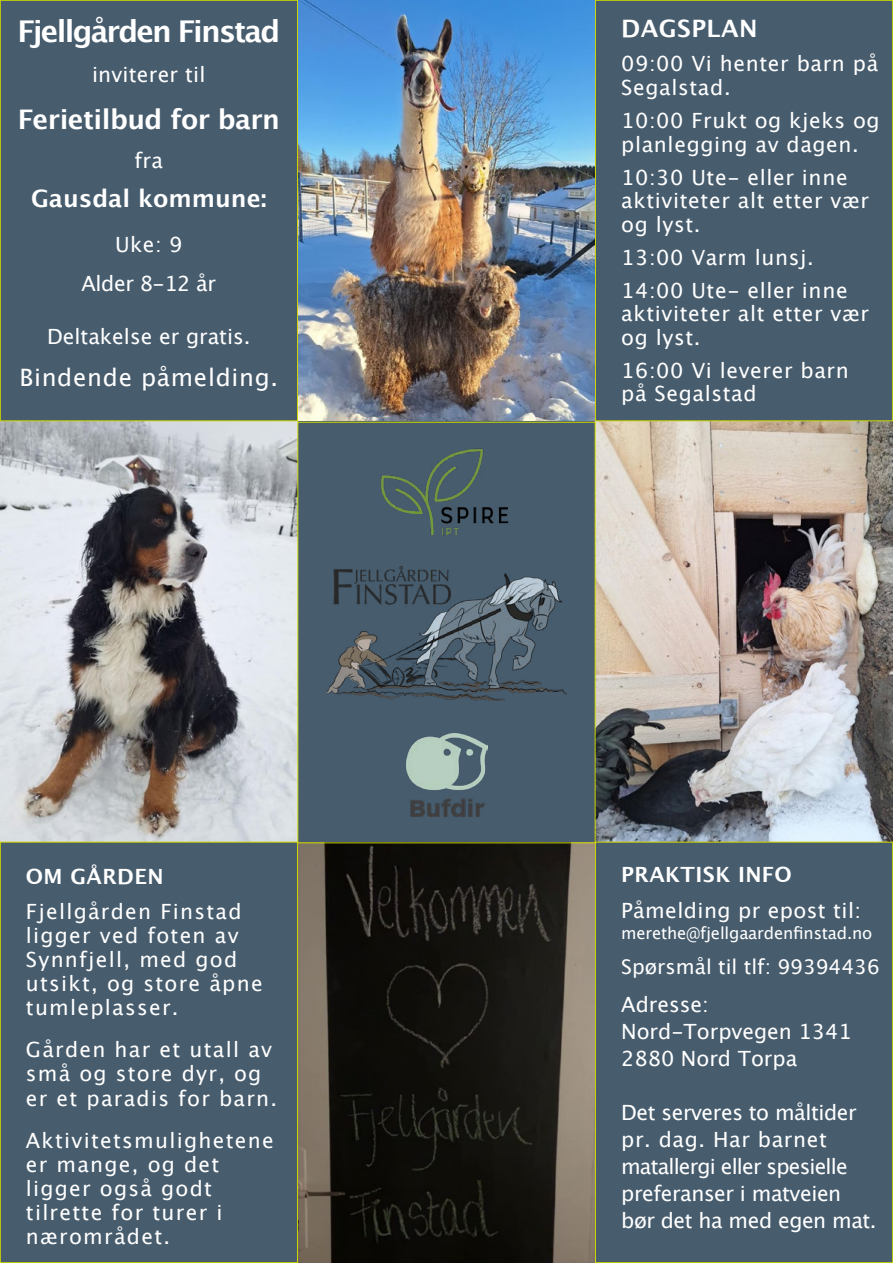
<style>
.page{position:relative;width:893px;height:1263px;background:#475c6d}
.page>*{position:absolute;margin:0;border:0;box-sizing:border-box;transform-origin:0 0}
.t1{font:700 30px "Lucida Grande";letter-spacing:-.06em;color:#fff}
.t2{font:700 27px "Lucida Grande";letter-spacing:-.02em;color:#fff}
.t3{font:24px "Lucida Grande";letter-spacing:.03em;color:#fff}
.t4{font:700 24px "Lucida Grande";color:#fff}
.t5{font:700 24px "Lucida Grande";letter-spacing:.02em;color:#fff}
.t6{font:21px/24px "Lucida Grande";letter-spacing:.03em;color:#fff}
.t7{font:21px/24px "Lucida Grande";letter-spacing:.06em;color:#fff}
.t8{font:21px/27px "Lucida Grande";letter-spacing:-.02em;color:#fff}
.t9{font:21px/27px "Lucida Grande";color:#fff}
.t10{font:700 21px "Lucida Grande";letter-spacing:.02em;color:#fff}
.t11{font:21px "Lucida Grande";letter-spacing:.01em;color:#fff}
.t12{font:20.25px "Lucida Grande";color:#fff}
.t13{font:16.5px "Lucida Grande";letter-spacing:-.01em;color:#fff}
</style>
<div class="page">
<img style="left:406px;top:733px;width:81px;height:83px">
<img style="left:326px;top:566px;width:241px;height:134px">
<img style="left:0;top:421px;width:298px;height:421px">
<img style="left:596px;top:421px;width:297px;height:421px">
<img style="left:298px;top:0;width:297px;height:421px">
<img style="left:298px;top:843px;width:297px;height:420px">
<img style="left:380px;top:448px;width:129px;height:88px">
<div style="left:595px;top:0;width:298px;height:421px;border:1px solid #cdd500"></div>
<div style="left:0;top:842px;width:298px;height:421px;border:1px solid #cdd500"></div>
<div style="left:595px;top:842px;width:298px;height:421px;border:1px solid #cdd500"></div>
<div style="left:0;top:0;width:298px;height:421px;border:1px solid #cdd500"></div>
<h1 class="t1" style="left:17px;top:7px;width:264px">Fjellgården Finstad</h1>
<p class="t11" style="left:92px;top:62px;width:115px">inviterer til</p>
<p class="t2" style="left:18px;top:97px;width:264px">Ferietilbud for barn</p>
<p class="t6" style="left:135px;top:149px;width:30px">fra</p>
<p class="t4" style="left:31px;top:179px;width:237px">Gausdal kommune:</p>
<p class="t8" style="left:82px;top:225px;width:136px;line-height:39px;text-align:center">Uke: 9<br>Alder 8-12 år</p>
<p class="t9" style="left:47px;top:324px;width:205px">Deltakelse er gratis.</p>
<p class="t3" style="left:20px;top:364px;width:260px">Bindende påmelding.</p>
<p class="t10" style="left:26px;top:860px;width:139px">OM GÅRDEN</p>
<p class="t7" style="left:26px;top:900px;width:238px">Fjellgården Finstad ligger ved foten av<br>Synnfjell, med god utsikt, og store åpne tumleplasser.</p>
<p class="t7" style="left:26px;top:1038px;width:253px;line-height:24.6px">Gården har et utall av små og store dyr, og er et paradis for barn.</p>
<p class="t7" style="left:26px;top:1129px;width:249px">Aktivitetsmulighetene er mange, og det ligger også godt tilrette for turer i nærområdet.</p>
<p class="t5" style="left:621px;top:9px;width:138px">DAGSPLAN</p>
<p class="t6" style="left:621px;top:51px;width:259px">09:00 Vi henter barn på<br>Segalstad.</p>
<p class="t6" style="left:621px;top:109px;width:260px">10:00 Frukt og kjeks og planlegging av dagen.</p>
<p class="t6" style="left:621px;top:166px;width:249px;line-height:23.2px">10:30 Ute- eller inne aktiviteter alt etter vær og lyst.</p>
<p class="t6" style="left:621px;top:241px;width:228px;line-height:33.3px">13:00 Varm lunsj.<br>14:00 Ute- eller inne</p>
<p class="t6" style="left:621px;top:302px;width:249px">aktiviteter alt etter vær og lyst.</p>
<p class="t6" style="left:621px;top:360px;width:229px;line-height:22.5px">16:00 Vi leverer barn på Segalstad</p>
<p class="t10" style="left:621px;top:857px;width:172px">PRAKTISK INFO</p>
<p class="t6" style="left:621px;top:898px;width:241px">Påmelding pr epost til:</p>
<p class="t13" style="left:621px;top:923px;width:253px">merethe@fjellgaardenfinstad.no</p>
<p class="t12" style="left:621px;top:955px;width:260px">Spørsmål til tlf: 99394436</p>
<p class="t9" style="left:621px;top:991px;width:232px">Adresse:<br>Nord-Torpvegen 1341<br>2880 Nord Torpa</p>
<p class="t8" style="left:621px;top:1099px;width:257px">Det serveres to måltider pr. dag. Har barnet matallergi eller spesielle preferanser i matveien bør det ha med egen mat.</p>
</div>
